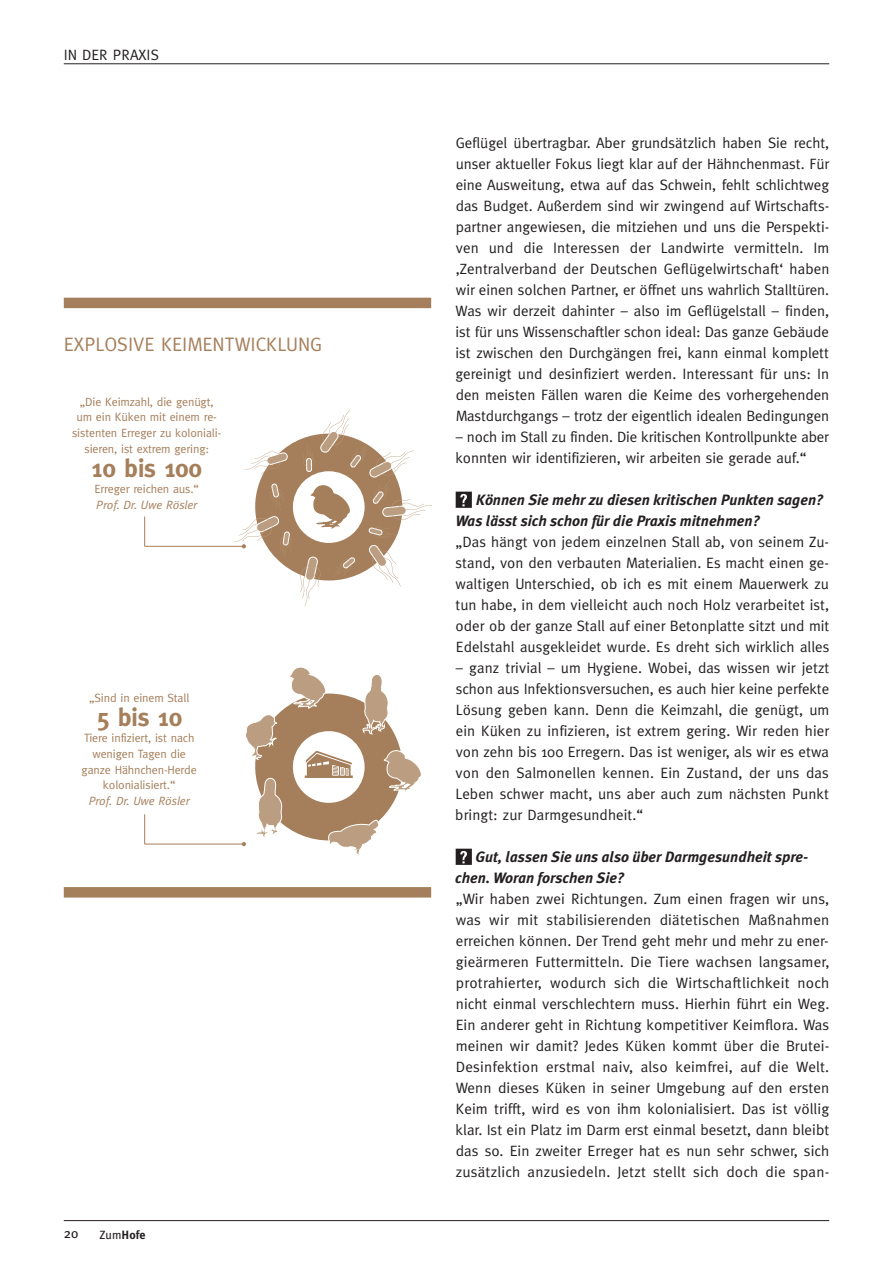
<style>
.page{position:relative;width:893px;height:1263px;background:#fff}
.page>*{position:absolute;margin:0;border:0;box-sizing:border-box;transform-origin:0 0}
.t1{font:700 25.5px "Meta";letter-spacing:-.01em;color:#a57f5b}
.t2{font:19.5px "Meta";color:#a57f5b}
.t3{font:15px/21px "Meta";letter-spacing:-.005em;color:#231f20;text-align:justify}
.t4{font:italic 700 15px/21px "Meta Plus";color:#231f20}
.t5{font:13.5px "Meta Plus";color:#231f20}
.t6{font:12px/15.8px "Meta";letter-spacing:-.01em;color:#a57f5b;text-align:center}
.t7{font:italic 12px "Meta";letter-spacing:-.01em;color:#a57f5b}
.t8{font:700 12px "Meta Plus";color:#231f20}
.s1{font-weight:400}
</style>
<div class="page">
<hr style="left:64px;top:1220px;width:765px;height:1px;background:#231f20">
<svg style="left:456px;top:492px;width:16px;height:16px"></svg>
<svg style="left:456px;top:849px;width:16px;height:16px"></svg>
<hr style="left:64px;top:63px;width:765px;height:1px;background:#231f20">
<div style="left:64px;top:298px;width:367px;height:10px;background:#a57f5b"></div>
<div style="left:64px;top:887px;width:367px;height:10px;background:#a57f5b"></div>
<hr style="left:145px;top:546px;width:99px;height:1px;background:#a57f5b">
<hr style="left:144px;top:516px;width:1px;height:30px;background:#a57f5b">
<svg style="left:234px;top:410px;width:198px;height:196px"></svg>
<hr style="left:145px;top:844px;width:99px;height:1px;background:#a57f5b">
<hr style="left:144px;top:814px;width:1px;height:30px;background:#a57f5b">
<svg style="left:242px;top:667px;width:179px;height:188px"></svg>
<p class="t3" style="left:64px;top:45px;width:97px">IN DER PRAXIS</p>
<h2 class="t2" style="left:64px;top:332px;width:260px">EXPLOSIVE KEIMENTWICKLUNG</h2>
<p class="t6" style="left:72px;top:394px;width:151px">„Die Keimzahl, die genügt, um ein Küken mit einem re&shy;sistenten Erreger zu koloniali&shy;sieren, ist extrem gering:</p>
<h1 class="t1" style="left:91px;top:453px;width:112px">10 bis 100</h1>
<p class="t6" style="left:94px;top:481px;width:106px">Erreger reichen aus.“</p>
<p class="t7" style="left:96px;top:497px;width:102px">Prof. Dr. Uwe Rösler</p>
<p class="t6" style="left:89px;top:690px;width:102px">„Sind in einem Stall</p>
<h1 class="t1" style="left:96px;top:703px;width:88px">5 bis 10</h1>
<p class="t6" style="left:82px;top:730px;width:117px">Tiere infiziert, ist nach wenigen Tagen die ganze Hähnchen-Herde kolonialisiert.“</p>
<p class="t7" style="left:89px;top:794px;width:102px">Prof. Dr. Uwe Rösler</p>
<p class="t5" style="left:64px;top:1226px;width:16px">20</p>
<p class="t8" style="left:100px;top:1228px;width:47px"><span class="s1">Zum</span>Hofe</p>
<p class="t3" style="left:455px;top:132px;width:376px">Geflügel übertragbar. Aber grundsätzlich haben Sie recht, unser aktueller Fokus liegt klar auf der Hähnchenmast. Für eine Ausweitung, etwa auf das Schwein, fehlt schlichtweg das Budget. Außerdem sind wir zwingend auf Wirtschafts&shy;partner angewiesen, die mitziehen und uns die Perspekti&shy;ven und die Interessen der Landwirte vermitteln. Im ‚Zentralverband der Deutschen Geflügelwirtschaft‘ haben wir einen solchen Partner, er öffnet uns wahrlich Stalltüren.<br>Was wir derzeit dahinter – also im Geflügelstall – finden, ist für uns Wissenschaftler schon ideal: Das ganze Gebäude ist zwischen den Durchgängen frei, kann einmal komplett gereinigt und desinfiziert werden. Interessant für uns: In den meisten Fällen waren die Keime des vorhergehenden Mastdurchgangs – trotz der eigentlich idealen Bedingungen</p>
<p class="t3" style="left:455px;top:426px;width:375px">– noch im Stall zu finden. Die kritischen Kontrollpunkte aber konnten wir identifizieren, wir arbeiten sie gerade auf.“</p>
<p class="t4" style="left:455px;top:489px;width:369px;text-indent:20px">Können Sie mehr zu diesen kritischen Punkten sagen?<br>Was lässt sich schon für die Praxis mitnehmen?</p>
<p class="t3" style="left:455px;top:531px;width:375px">„Das hängt von jedem einzelnen Stall ab, von seinem Zu&shy;stand, von den verbauten Materialien. Es macht einen ge&shy;waltigen Unterschied, ob ich es mit einem Mauerwerk zu tun habe, in dem vielleicht auch noch Holz verarbeitet ist, oder ob der ganze Stall auf einer Betonplatte sitzt und mit Edelstahl ausgekleidet wurde. Es dreht sich wirklich alles</p>
<p class="t3" style="left:455px;top:657px;width:376px">– ganz trivial – um Hygiene. Wobei, das wissen wir jetzt schon aus Infektionsversuchen, es auch hier keine perfekte Lösung geben kann. Denn die Keimzahl, die genügt, um ein Küken zu infizieren, ist extrem gering. Wir reden hier von zehn bis 100 Erregern. Das ist weniger, als wir es etwa von den Salmonellen kennen. Ein Zustand, der uns das Leben schwer macht, uns aber auch zum nächsten Punkt bringt: zur Darmgesundheit.“</p>
<p class="t4" style="left:455px;top:846px;width:354px;text-indent:20px">Gut, lassen Sie uns also über Darmgesundheit spre&shy;chen. Woran forschen Sie?</p>
<p class="t3" style="left:456px;top:888px;width:375px">„Wir haben zwei Richtungen. Zum einen fragen wir uns, was wir mit stabilisierenden diätetischen Maßnahmen erreichen können. Der Trend geht mehr und mehr zu ener&shy;gieärmeren Futtermitteln. Die Tiere wachsen langsamer, protrahierter, wodurch sich die Wirtschaftlichkeit noch nicht einmal verschlechtern muss. Hierhin führt ein Weg.<br>Ein anderer geht in Richtung kompetitiver Keimflora. Was meinen wir damit? Jedes Küken kommt über die Brutei-Desinfektion erstmal naiv, also keimfrei, auf die Welt.<br>Wenn dieses Küken in seiner Umgebung auf den ersten Keim trifft, wird es von ihm kolonialisiert. Das ist völlig klar. Ist ein Platz im Darm erst einmal besetzt, dann bleibt das so. Ein zweiter Erreger hat es nun sehr schwer, sich zusätzlich anzusiedeln. Jetzt stellt sich doch die span-</p>
</div>
